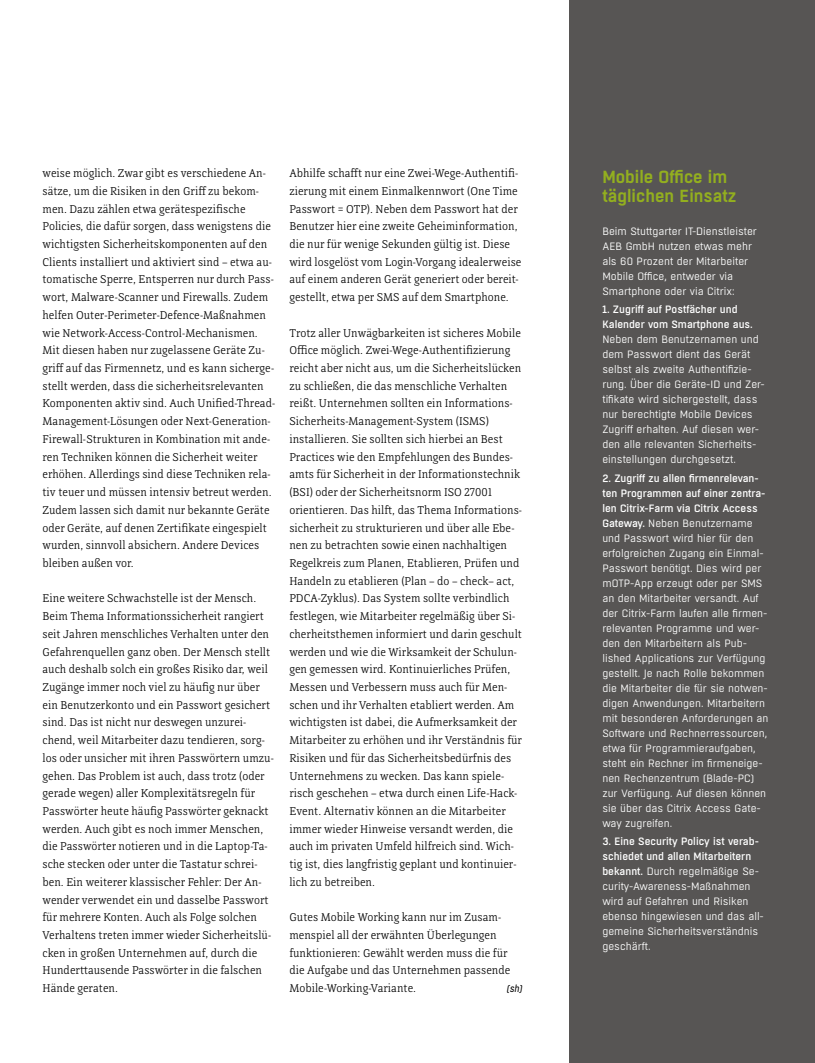
<style>
.page{position:relative;width:815px;height:1063px;background:#fff}
.page>*{position:absolute;margin:0;border:0;box-sizing:border-box;transform-origin:0 0}
.K_Head_0_bunt{font:600 17.5px/18.8px "Boxed";color:#93af1f}
._1_Fließ{font:300 11.88px/17.8px "Directa Serif";color:#000}
.K_Fließ_weiß{font:10.62px/15px "Boxed";color:#fff}
._1_Fließ-2{font:italic 10px "Boxed";color:#000}
.s1{font-weight:500}
</style>
<div class="page">
<div style="left:569px;top:0;width:246px;height:1063px;background:#575554"></div>
<p class="_1_Fließ" style="left:43px;top:164px;width:234px">weise möglich. Zwar gibt es verschiedene An&shy;sätze, um die Risiken in den Griff zu bekom&shy;men. Dazu zählen etwa gerätespezifische Policies, die dafür sorgen, dass wenigstens die wichtigsten Sicherheitskomponenten auf den Clients installiert und aktiviert sind – etwa au&shy;tomatische Sperre, Entsperren nur durch Pass&shy;wort, Malware-Scanner und Firewalls. Zudem helfen Outer-Perimeter-Defence-Maßnahmen wie Network-Access-Control-Mechanismen.<br>Mit diesen haben nur zugelassene Geräte Zu&shy;griff auf das Firmennetz, und es kann sicherge&shy;stellt werden, dass die sicherheitsrelevanten Komponenten aktiv sind. Auch Unified-Thread-Management-Lösungen oder Next-Generation-Firewall-Strukturen in Kombination mit ande&shy;ren Techniken können die Sicherheit weiter erhöhen. Allerdings sind diese Techniken rela&shy;tiv teuer und müssen intensiv betreut werden.<br>Zudem lassen sich damit nur bekannte Geräte oder Geräte, auf denen Zertifikate eingespielt wurden, sinnvoll absichern. Andere Devices bleiben außen vor.</p>
<p class="_1_Fließ" style="left:43px;top:590px;width:233px">Eine weitere Schwachstelle ist der Mensch.<br>Beim Thema Informationssicherheit rangiert seit Jahren menschliches Verhalten unter den Gefahrenquellen ganz oben. Der Mensch stellt auch deshalb solch ein großes Risiko dar, weil Zugänge immer noch viel zu häufig nur über ein Benutzerkonto und ein Passwort gesichert sind. Das ist nicht nur deswegen unzurei&shy;chend, weil Mitarbeiter dazu tendieren, sorg&shy;los oder unsicher mit ihren Passwörtern umzu&shy;gehen. Das Problem ist auch, dass trotz (oder gerade wegen) aller Komplexitätsregeln für Passwörter heute häufig Passwörter geknackt werden. Auch gibt es noch immer Menschen, die Passwörter notieren und in die Laptop-Ta&shy;sche stecken oder unter die Tastatur schrei&shy;ben. Ein weiterer klassischer Fehler: Der An&shy;wender verwendet ein und dasselbe Passwort für mehrere Konten. Auch als Folge solchen Verhaltens treten immer wieder Sicherheitslü&shy;cken in großen Unternehmen auf, durch die Hunderttausende Passwörter in die falschen Hände geraten.</p>
<p class="_1_Fließ" style="left:289px;top:164px;width:234px">Abhilfe schafft nur eine Zwei-Wege-Authentifi&shy;zierung mit einem Einmalkennwort (One Time Passwort = OTP). Neben dem Passwort hat der Benutzer hier eine zweite Geheiminformation, die nur für wenige Sekunden gültig ist. Diese wird losgelöst vom Login-Vorgang idealerweise auf einem anderen Gerät generiert oder bereit&shy;gestellt, etwa per SMS auf dem Smartphone.</p>
<p class="_1_Fließ" style="left:289px;top:324px;width:234px">Trotz aller Unwägbarkeiten ist sicheres Mobile Office möglich. Zwei-Wege-Authentifizierung reicht aber nicht aus, um die Sicherheitslücken zu schließen, die das menschliche Verhalten reißt. Unternehmen sollten ein Informations-Sicherheits-Management-System (ISMS) installieren. Sie sollten sich hierbei an Best Practices wie den Empfehlungen des Bundes&shy;amts für Sicherheit in der Informationstechnik (BSI) oder der Sicherheitsnorm ISO 27001 orientieren. Das hilft, das Thema Informations&shy;sicherheit zu strukturieren und über alle Ebe&shy;nen zu betrachten sowie einen nachhaltigen Regelkreis zum Planen, Etablieren, Prüfen und Handeln zu etablieren (Plan – do – check– act, PDCA-Zyklus). Das System sollte verbindlich festlegen, wie Mitarbeiter regelmäßig über Si&shy;cherheitsthemen informiert und darin geschult werden und wie die Wirksamkeit der Schulun&shy;gen gemessen wird. Kontinuierliches Prüfen, Messen und Verbessern muss auch für Men&shy;schen und ihr Verhalten etabliert werden. Am wichtigsten ist dabei, die Aufmerksamkeit der Mitarbeiter zu erhöhen und ihr Verständnis für Risiken und für das Sicherheitsbedürfnis des Unternehmens zu wecken. Das kann spiele&shy;risch geschehen – etwa durch einen Life-Hack-Event. Alternativ können an die Mitarbeiter immer wieder Hinweise versandt werden, die auch im privaten Umfeld hilfreich sind. Wich&shy;tig ist, dies langfristig geplant und kontinuier&shy;lich zu betreiben.</p>
<p class="_1_Fließ" style="left:289px;top:908px;width:222px">Gutes Mobile Working kann nur im Zusam&shy;menspiel all der erwähnten Überlegungen funktionieren: Gewählt werden muss die für die Aufgabe und das Unternehmen passende Mobile-Working-Variante.</p>
<p class="_1_Fließ-2" style="left:507px;top:982px;width:17px">(sh)</p>
<p class="K_Head_0_bunt" style="left:602px;top:168px;width:136px">Mobile Office im täglichen Einsatz</p>
<p class="K_Fließ_weiß" style="left:602px;top:224px;width:156px">Beim Stuttgarter IT-Dienstleister<br>AEB GmbH nutzen etwas mehr als 60 Prozent der Mitarbeiter<br>Mobile Office, entweder via<br>Smartphone oder via Citrix:</p>
<p class="K_Fließ_weiß" style="left:602px;top:302px;width:164px"><span class="s1">1. Zugriff auf Postfächer und<br>Kalender vom Smartphone aus.<br></span>Neben dem Benutzernamen und dem Passwort dient das Gerät selbst als zweite Authentifizie&shy;rung. Über die Geräte-ID und Zer&shy;tifikate wird sichergestellt, dass nur berechtigte Mobile Devices<br>Zugriff erhalten. Auf diesen wer&shy;den alle relevanten Sicherheits&shy;einstellungen durchgesetzt.</p>
<p class="K_Fließ_weiß" style="left:602px;top:471px;width:168px"><span class="s1">2. Zugriff zu allen firmenrelevan&shy;ten Programmen auf einer zentra&shy;len Citrix-Farm via Citrix Access<br>Gateway.</span> Neben Benutzername und Passwort wird hier für den erfolgreichen Zugang ein Einmal-<br>Passwort benötigt. Dies wird per mOTP-App erzeugt oder per SMS an den Mitarbeiter versandt. Auf der Citrix-Farm laufen alle firmen&shy;relevanten Programme und wer&shy;den den Mitarbeitern als Pub&shy;lished Applications zur Verfügung gestellt. Je nach Rolle bekommen die Mitarbeiter die für sie notwen&shy;digen Anwendungen. Mitarbeitern mit besonderen Anforderungen an<br>Software und Rechnerressourcen, etwa für Programmieraufgaben, steht ein Rechner im firmeneige&shy;nen Rechenzentrum (Blade-PC) zur Verfügung. Auf diesen können sie über das Citrix Access Gate&shy;way zugreifen.</p>
<p class="K_Fließ_weiß" style="left:602px;top:834px;width:163px"><span class="s1">3. Eine Security Policy ist verab&shy;schiedet und allen Mitarbeitern bekannt.</span> Durch regelmäßige Se&shy;curity-Awareness-Maßnahmen wird auf Gefahren und Risiken ebenso hingewiesen und das all&shy;gemeine Sicherheitsverständnis geschärft.</p>
</div>
